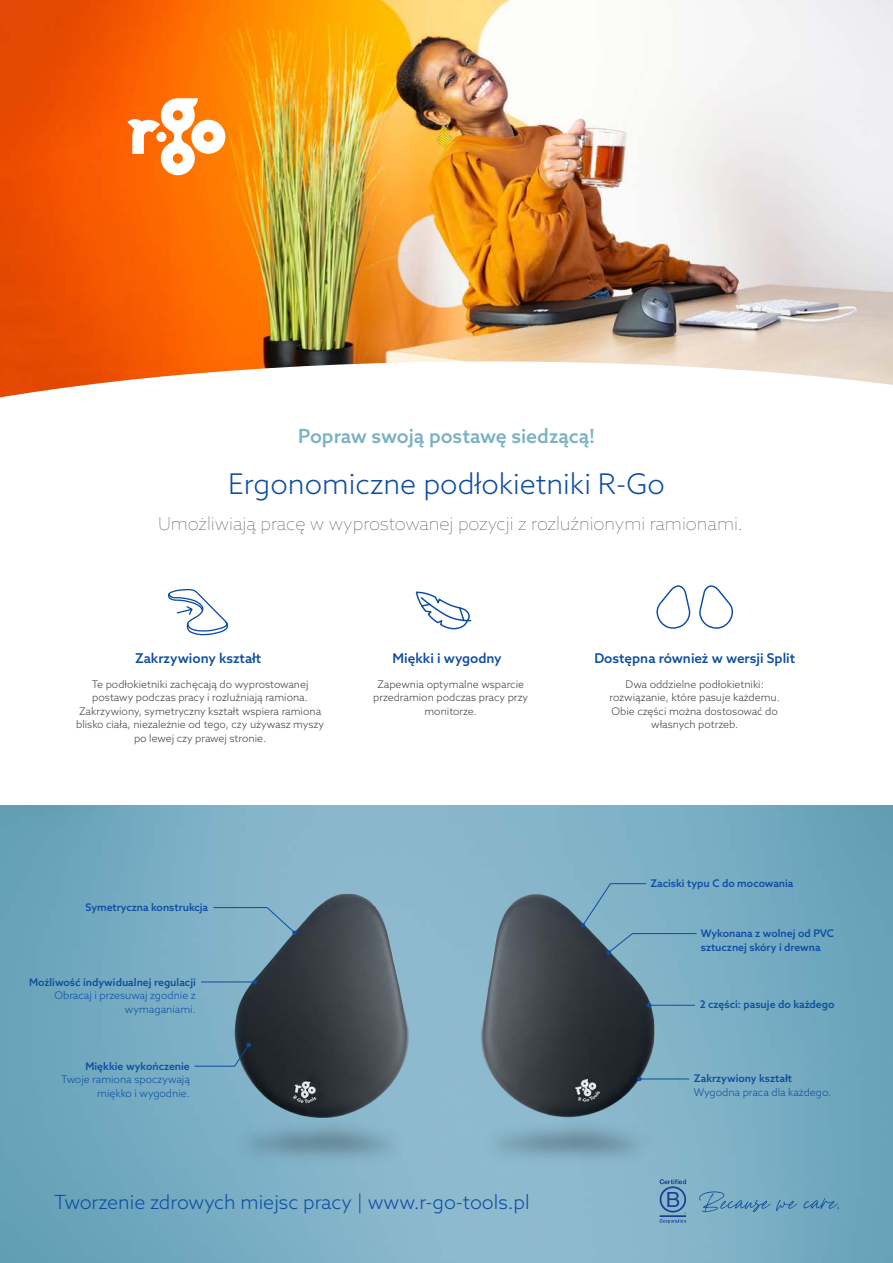
<style>
.page{position:relative;width:893px;height:1263px;background:#fff}
.page>*{position:absolute;margin:0;border:0;box-sizing:border-box;transform-origin:0 0}
.t1{font:300 28.5px "Azo Sans";color:#0d4da1}
.t2{font:300 19.5px "Azo Sans";color:#0d4da1}
.t3{font:500 19.5px "Azo Sans";color:#7ab1c3}
.t4{font:100 18px "Azo Sans";color:#3e3e3f}
.t5{font:500 13.5px "Azo Sans";color:#0d4da1}
.t6{font:300 10.5px/13.5px "Azo Sans";color:#3e3e3f;text-align:center}
.t7{font:500 10.5px/13.5px "Azo Sans";color:#0d4da1}
.t8{font:300 10.5px/13.5px "Azo Sans";color:#0d4da1;text-align:right}
</style>
<div class="page">
<img style="left:0;top:0;width:893px;height:360px">
<img style="left:0;top:806px;width:893px;height:457px">
<svg style="left:0;top:360px;width:893px;height:38px"></svg>
<svg style="left:699px;top:1191px;width:98px;height:21px;background:#6fa4c0"></svg>
<svg style="left:803px;top:1198px;width:36px;height:11px"></svg>
<svg style="left:168px;top:588px;width:60px;height:48px"></svg>
<svg style="left:415px;top:591px;width:57px;height:39px"></svg>
<svg style="left:127px;top:98px;width:98px;height:77px"></svg>
<div style="left:156px;top:132px;width:10px;height:10px;background:#fff;border-radius:50%"></div>
<svg style="left:656px;top:585px;width:78px;height:44px"></svg>
<img style="left:200px;top:805px;width:489px;height:458px">
<svg style="left:637px;top:1077px;width:5px;height:4px"></svg>
<hr style="left:639px;top:1078px;width:50px;height:1px;background:#0d4da1">
<svg style="left:266px;top:906px;width:31px;height:29px"></svg>
<hr style="left:213px;top:907px;width:54px;height:1px;background:#0d4da1">
<hr style="left:195px;top:1066px;width:40px;height:1px;background:#0d4da1">
<svg style="left:233px;top:1043px;width:18px;height:24px"></svg>
<hr style="left:610px;top:883px;width:36px;height:1px;background:#0d4da1">
<hr style="left:632px;top:933px;width:65px;height:1px;background:#0d4da1">
<hr style="left:201px;top:981px;width:54px;height:1px;background:#0d4da1">
<svg style="left:253px;top:980px;width:4px;height:4px"></svg>
<svg style="left:647px;top:1003px;width:4px;height:4px"></svg>
<hr style="left:650px;top:1005px;width:45px;height:1px;background:#0d4da1">
<svg style="left:580px;top:882px;width:54px;height:73px;background:#739eb3"></svg>
<p class="t3" style="left:298px;top:423px;width:298px">Popraw swoją postawę siedzącą!</p>
<p class="t1" style="left:228px;top:465px;width:438px">Ergonomiczne podłokietniki R-Go</p>
<p class="t4" style="left:158px;top:512px;width:587px">Umożliwiają pracę w wyprostowanej pozycji z rozluźnionymi ramionami.</p>
<p class="t5" style="left:135px;top:649px;width:128px">Zakrzywiony kształt</p>
<p class="t5" style="left:594px;top:649px;width:202px">Dostępna również w wersji Split</p>
<p class="t5" style="left:393px;top:649px;width:111px">Miękki i wygodny</p>
<p class="t6" style="left:373px;top:677px;width:157px">Zapewnia optymalne wsparcie przedramion podczas pracy przy monitorze.</p>
<p class="t6" style="left:610px;top:677px;width:172px">Dwa oddzielne podłokietniki: rozwiązanie, które pasuje każdemu.<br>Obie części można dostosować do własnych potrzeb.</p>
<p class="t6" style="left:76px;top:677px;width:249px">Te podłokietniki zachęcają do wyprostowanej postawy podczas pracy i rozluźniają ramiona.<br>Zakrzywiony, symetryczny kształt wspiera ramiona blisko ciała, niezależnie od tego, czy używasz myszy po lewej czy prawej stronie.</p>
<p class="t7" style="left:85px;top:901px;width:124px">Symetryczna konstrukcja</p>
<p class="t7" style="left:650px;top:877px;width:145px">Zaciski typu C do mocowania</p>
<p class="t7" style="left:701px;top:926px;width:135px">Wykonana z wolnej od PVC sztucznej skóry i drewna</p>
<p class="t7" style="left:29px;top:975px;width:168px">Możliwość indywidualnej regulacji</p>
<p class="t8" style="left:55px;top:988px;width:143px">Obracaj i przesuwaj zgodnie z wymaganiami.</p>
<p class="t7" style="left:700px;top:998px;width:136px">2 części: pasuje do każdego</p>
<p class="t7" style="left:85px;top:1059px;width:106px">Miękkie wykończenie</p>
<p class="t8" style="left:61px;top:1072px;width:130px">Twoje ramiona spoczywają miękko i wygodnie.</p>
<p class="t2" style="left:54px;top:1189px;width:477px">Tworzenie zdrowych miejsc pracy | www.r-go-tools.pl</p>
<p class="t7" style="left:694px;top:1071px;width:100px">Zakrzywiony kształt</p>
<p class="t8" style="left:694px;top:1085px;width:139px">Wygodna praca dla każdego.</p>
</div>
